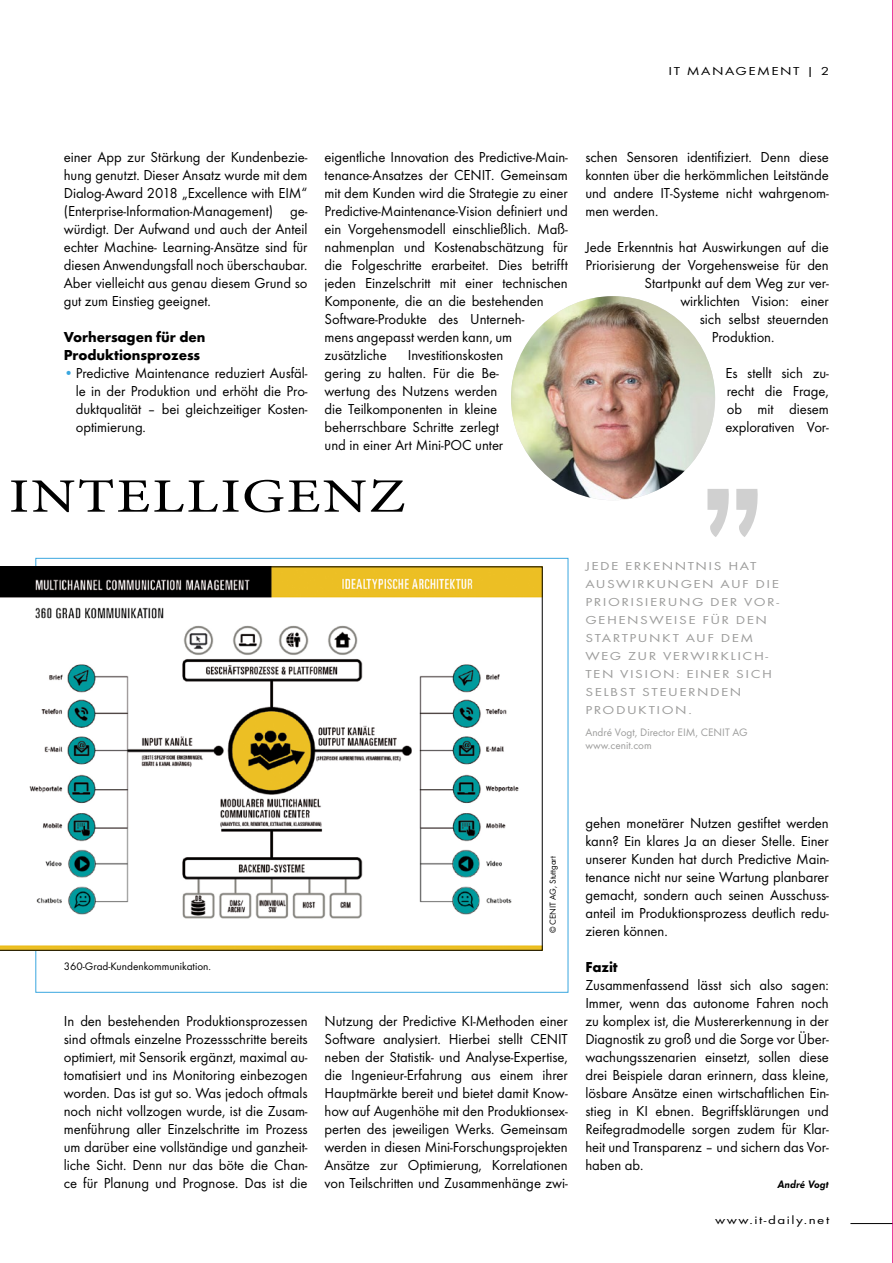
<style>
.page{position:relative;width:893px;height:1263px;background:#fff}
.page>*{position:absolute;margin:0;border:0;box-sizing:border-box;transform-origin:0 0}
.t1{font:48px "Minion Pro";letter-spacing:.03em;color:#000;scale:1.25 1}
.t2{font:15px/18px "Futura T";letter-spacing:-.005em;color:#000;text-align:justify}
.t3{font:700 15px/18px "Futura T";letter-spacing:-.005em;color:#000}
.t4{font:12px/18px "Futura T";letter-spacing:.1em;color:#9d9d9c;scale:1.25 1}
.t5{font:12px "Futura T";letter-spacing:.1em;color:#000;scale:1.25 1}
.t6{font:11.25px/13.5px "Futura T";color:#9d9d9c}
.t7{font:11.25px "Futura T";color:#000}
.t8{font:italic 600 11.25px "Futura T";color:#000}
.t9{font:9px "Futura T";letter-spacing:-.005em;color:#000}
.s1{color:#3aa7df}
</style>
<div class="page">
<hr style="left:850px;top:1223px;width:43px;height:1px;background:#000">
<svg style="left:736px;top:489px;width:22px;height:48px"></svg>
<svg style="left:707px;top:489px;width:22px;height:48px"></svg>
<svg style="left:0;top:567px;width:542px;height:383px"></svg>
<img style="left:511px;top:296px;width:204px;height:204px;border-radius:102px">
<hr style="left:892px;top:0;width:1px;height:1263px;background:#e6007e">
<p class="t5" style="left:668px;top:64px;width:130px">IT MANAGEMENT | 2</p>
<p class="t2" style="left:64px;top:148px;width:245px">einer App zur Stärkung der Kundenbezie&shy;hung genutzt. Dieser Ansatz wurde mit dem Dialog-Award 2018 „Excellence with EIM“ (Enterprise-Information-Management) ge&shy;würdigt. Der Aufwand und auch der Anteil echter Machine- Learning-Ansätze sind für diesen Anwendungsfall noch überschaubar.<br>Aber vielleicht aus genau diesem Grund so gut zum Einstieg geeignet.</p>
<p class="t3" style="left:64px;top:328px;width:143px">Vorhersagen für den<br>Produktionsprozess</p>
<p class="t2" style="left:76px;top:364px;width:233px;text-indent:-12px"><span class="s1">•</span>Predictive Maintenance reduziert Ausfäl&shy;le in der Produktion und erhöht die Pro&shy;duktqualität – bei gleichzeitiger Kosten&shy;optimierung.</p>
<p class="t2" style="left:325px;top:148px;width:245px;text-align:left">eigentliche Innovation des Predictive-Main&shy;tenance-Ansatzes der CENIT. Gemeinsam mit dem Kunden wird die Strategie zu einer Predictive-Maintenance-Vision definiert und ein Vorgehensmodell einschließlich. Maß&shy;nahmenplan und Kostenabschätzung für die Folgeschritte erarbeitet. Dies betrifft jeden Einzelschritt mit einer technischen Komponente, die an die bestehenden Software-Produkte des Unterneh-<br>mens angepasst werden kann, um zusätzliche</p>
<p class="t2" style="left:325px;top:346px;width:180px;text-align:left;text-indent:83px">Investitionskosten gering zu halten. Für die Be&shy;wertung des Nutzens werden die Teilkomponenten in kleine beherrschbare Schritte zerlegt und in einer Art Mini-POC unter</p>
<h1 class="t1" style="left:9px;top:464px;width:318px">INTELLIGENZ</h1>
<p class="t2" style="left:585px;top:148px;width:245px">schen Sensoren identifiziert. Denn diese konnten über die herkömmlichen Leitstände und andere IT-Systeme nicht wahrgenom&shy;men werden.</p>
<p class="t2" style="left:585px;top:238px;width:245px">Jede Erkenntnis hat Auswirkungen auf die</p>
<p class="t2" style="left:585px;top:256px;width:245px">Priorisierung der Vorgehensweise für den</p>
<p class="t2" style="left:644px;top:274px;width:186px">Startpunkt auf dem Weg zur ver-</p>
<p class="t2" style="left:680px;top:292px;width:150px">wirklichten Vision: einer</p>
<p class="t2" style="left:700px;top:310px;width:130px">sich selbst steuernden</p>
<p class="t2" style="left:712px;top:328px;width:64px">Produktion.</p>
<p class="t2" style="left:725px;top:364px;width:105px">Es stellt sich zu&shy;recht die Frage, ob mit diesem explorativen Vor-</p>
<p class="t4" style="left:585px;top:557px;width:156px">JEDE ERKENNTNIS HAT<br>AUSWIRKUNGEN AUF DIE<br>PRIORISIERUNG DER VOR-<br>GEHENSWEISE FÜR DEN<br>STARTPUNKT AUF DEM<br>WEG ZUR VERWIRKLICH-<br>TEN VISION: EINER SICH<br>SELBST STEUERNDEN<br>PRODUKTION.</p>
<p class="t6" style="left:585px;top:725px;width:164px">André Vogt, Director EIM, CENIT AG www.cenit.com</p>
<p class="t7" style="left:64px;top:960px;width:149px">360-Grad-Kundenkommunikation.</p>
<p class="t9" style="left:548px;top:933px;width:79px;rotate:-90deg">© CENIT AG, Stuttgart</p>
<p class="t2" style="left:64px;top:1012px;width:245px">In den bestehenden Produktionsprozessen sind oftmals einzelne Prozessschritte bereits optimiert, mit Sensorik ergänzt, maximal au&shy;tomatisiert und ins Monitoring einbezogen worden. Das ist gut so. Was jedoch oftmals noch nicht vollzogen wurde, ist die Zusam&shy;menführung aller Einzelschritte im Prozess um darüber eine vollständige und ganzheit&shy;liche Sicht. Denn nur das böte die Chan&shy;ce für Planung und Prognose. Das ist die</p>
<p class="t2" style="left:325px;top:1012px;width:245px">Nutzung der Predictive KI-Methoden einer Software analysiert. Hierbei stellt CENIT neben der Statistik- und Analyse-Expertise, die Ingenieur-Erfahrung aus einem ihrer Hauptmärkte bereit und bietet damit Know&shy;how auf Augenhöhe mit den Produktionsex&shy;perten des jeweiligen Werks. Gemeinsam werden in diesen Mini-Forschungsprojekten Ansätze zur Optimierung, Korrelationen von Teilschritten und Zusammenhänge zwi-</p>
<p class="t2" style="left:585px;top:814px;width:245px">gehen monetärer Nutzen gestiftet werden kann? Ein klares Ja an dieser Stelle. Einer unserer Kunden hat durch Predictive Main&shy;tenance nicht nur seine Wartung planbarer gemacht, sondern auch seinen Ausschuss&shy;anteil im Produktionsprozess deutlich redu&shy;zieren können.</p>
<p class="t3" style="left:585px;top:958px;width:34px">Fazit</p>
<p class="t2" style="left:585px;top:976px;width:245px">Zusammenfassend lässt sich also sagen:<br>Immer, wenn das autonome Fahren noch zu komplex ist, die Mustererkennung in der Diagnostik zu groß und die Sorge vor Über&shy;wachungsszenarien einsetzt, sollen diese drei Beispiele daran erinnern, dass kleine, lösbare Ansätze einen wirtschaftlichen Ein&shy;stieg in KI ebnen. Begriffsklärungen und Reifegradmodelle sorgen zudem für Klar&shy;heit und Transparenz – und sichern das Vor&shy;haben ab.</p>
<p class="t8" style="left:777px;top:1178px;width:53px">André Vogt</p>
<p class="t5" style="left:715px;top:1213px;width:93px">www.it-daily.net</p>
</div>
